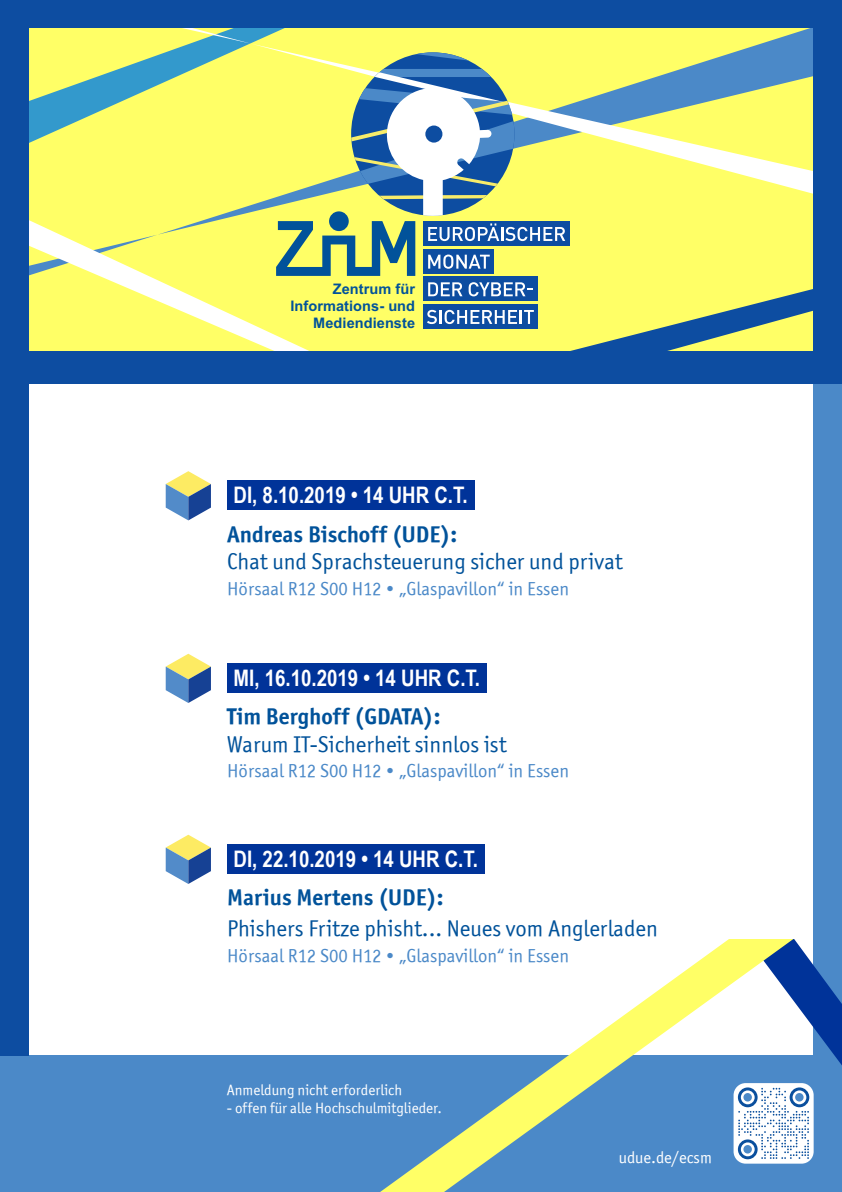
<style>
.page{position:relative;width:842px;height:1192px;background:#fff}
.page>*{position:absolute;margin:0;border:0;box-sizing:border-box;transform-origin:0 0}
.titel{font:22.8px/27.4px "Officina Sans ITCTT Book";color:#01529a}
.Absatzformat_1{font:700 22.8px "Arial Narrow";color:#fff}
.titel-2{font:22.8px "Officina Sans ITCTT Bold";color:#01529a}
.ort{font:18.8px "Officina Sans ITCTT Book";color:#4b89c8}
.ort-2{font:16.5px "Officina Sans ITCTT Book";color:#fff}
.datum{font:15px "Officina Sans ITCTT Book";color:#fff}
.t1{font:700 14.55px/17.4px "Arial";letter-spacing:.005em;color:#01529a;text-align:right}
.s1{font-family:"Officina Sans ITCTT Bold"}
</style>
<div class="page">
<div style="left:814px;top:0;width:28px;height:1192px;background:#4b89c8"></div>
<div style="left:13px;top:23px;width:816px;height:332px;background:#ff6"></div>
<svg style="left:28px;top:27px;width:79px;height:126px"></svg>
<svg style="left:107px;top:27px;width:707px;height:169px"></svg>
<svg style="left:28px;top:213px;width:281px;height:138px"></svg>
<div style="left:0;top:1056px;width:842px;height:136px;background:#4b89c8"></div>
<svg style="left:794px;top:939px;width:48px;height:126px"></svg>
<svg style="left:380px;top:939px;width:414px;height:253px"></svg>
<svg style="left:570px;top:283px;width:244px;height:68px"></svg>
<div style="left:0;top:0;width:28px;height:1056px;background:#0d4da1"></div>
<div style="left:0;top:0;width:842px;height:27px;background:#0d4da1"></div>
<div style="left:0;top:351px;width:842px;height:33px;background:#0d4da1"></div>
<div style="left:814px;top:0;width:28px;height:384px;background:#0d4da1"></div>
<div style="left:423px;top:221px;width:146px;height:25px;background:#0d4da1"></div>
<div style="left:423px;top:277px;width:115px;height:24px;background:#0d4da1"></div>
<svg style="left:428px;top:282px;width:34px;height:14px"></svg>
<svg style="left:469px;top:282px;width:64px;height:14px"></svg>
<div style="left:423px;top:304px;width:115px;height:25px;background:#0d4da1"></div>
<svg style="left:427px;top:310px;width:10px;height:14px"></svg>
<hr style="left:439px;top:310px;width:3px;height:14px;background:#fff">
<svg style="left:445px;top:310px;width:89px;height:14px"></svg>
<svg style="left:276px;top:52px;width:289px;height:224px"></svg>
<div style="left:329px;top:211px;width:20px;height:20px;background:#01529a;border-radius:50%"></div>
<div style="left:733px;top:1083px;width:81px;height:81px;background:#fff;border-radius:12px"></div>
<svg style="left:738px;top:1087px;width:71px;height:72px"></svg>
<div style="left:743px;top:1093px;width:9px;height:9px;background:#4b89c8;border-radius:50%"></div>
<div style="left:795px;top:1093px;width:8px;height:9px;background:#4b89c8;border-radius:50%"></div>
<div style="left:743px;top:1145px;width:9px;height:9px;background:#4b89c8;border-radius:50%"></div>
<svg style="left:166px;top:471px;width:45px;height:49px"></svg>
<div style="left:227px;top:480px;width:247px;height:30px;background:#039"></div>
<div style="left:227px;top:663px;width:260px;height:29px;background:#039"></div>
<svg style="left:166px;top:654px;width:45px;height:49px"></svg>
<div style="left:227px;top:844px;width:257px;height:29px;background:#039"></div>
<svg style="left:166px;top:835px;width:45px;height:49px"></svg>
<p class="t1" style="left:290px;top:280px;width:126px">Zentrum für<br>Informations- und<br>Mediendienste</p>
<p class="Absatzformat_1" style="left:234px;top:478px;width:236px">DI, 8.10.2019 • 14 UHR C.T.</p>
<p class="titel" style="left:227px;top:520px;width:397px"><span class="s1">Andreas Bischoff (UDE):<br></span>Chat und Sprachsteuerung sicher und privat</p>
<p class="ort" style="left:227px;top:578px;width:343px">Hörsaal R12 S00 H12 • „Glaspavillon“ in Essen</p>
<p class="Absatzformat_1" style="left:234px;top:661px;width:248px">MI, 16.10.2019 • 14 UHR C.T.</p>
<p class="titel" style="left:227px;top:703px;width:281px"><span class="s1">Tim Berghoff (GDATA):<br></span>Warum IT-Sicherheit sinnlos ist</p>
<p class="ort" style="left:227px;top:760px;width:343px">Hörsaal R12 S00 H12 • „Glaspavillon“ in Essen</p>
<p class="Absatzformat_1" style="left:234px;top:842px;width:246px">DI, 22.10.2019 • 14 UHR C.T.</p>
<p class="titel-2" style="left:227px;top:883px;width:218px">Marius Mertens (UDE):</p>
<p class="titel" style="left:227px;top:914px;width:432px">Phishers Fritze phisht... Neues vom Anglerladen</p>
<p class="ort" style="left:227px;top:944px;width:343px">Hörsaal R12 S00 H12 • „Glaspavillon“ in Essen</p>
<p class="datum" style="left:227px;top:1081px;width:177px">Anmeldung nicht erforderlich</p>
<p class="datum" style="left:227px;top:1099px;width:217px">- offen für alle Hochschulmitglieder.</p>
<p class="ort-2" style="left:619px;top:1147px;width:95px">udue.de/ecsm</p>
</div>
